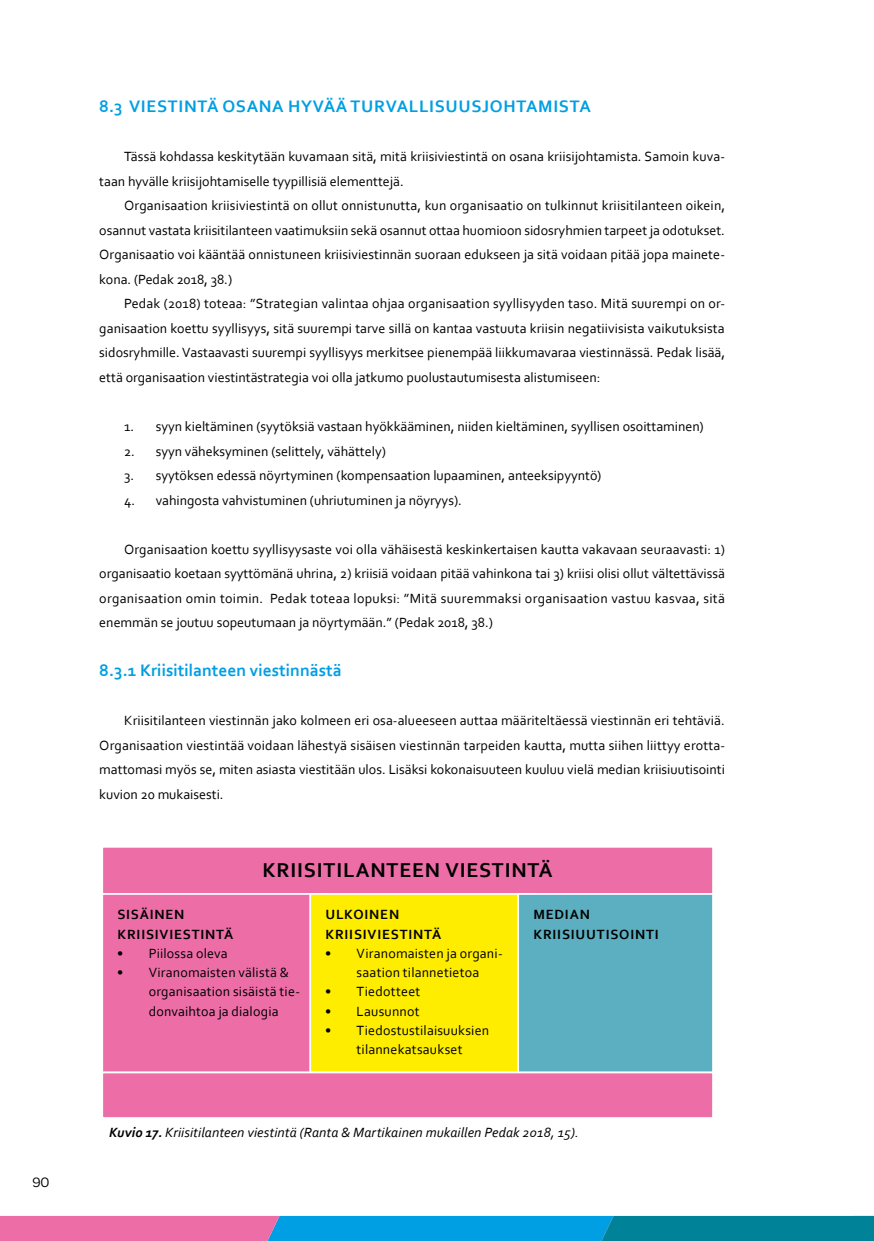
<style>
.page{position:relative;width:874px;height:1241px;background:#fff}
.page>*{position:absolute;margin:0;border:0;box-sizing:border-box;transform-origin:0 0}
.Taulukko_otsikko_pin{font:700 21px "Corbel";letter-spacing:.04em;color:#000}
.alaotsikko{font:700 17.5px "Corbel";letter-spacing:.04em;color:#009fe3}
.h3-alaotsikko{font:700 17.5px "Corbel";color:#009fe3}
.t1{font:14.53px "Omnes";color:#000}
.leipis{font:14px/24.5px "Corbel";color:#000;text-align:justify}
.kuvateksti2{font:italic 14px "Corbel";letter-spacing:.01em;color:#000}
.Taulukko_vaaleanpuna{font:700 14px "Corbel";letter-spacing:.06em;color:#000}
.Taulukko_copy_keltai{font:700 14px "Corbel";letter-spacing:.06em;color:#000}
.Taulukko_copy_turkoo{font:700 14px "Corbel";letter-spacing:.06em;color:#000}
.s1{font-weight:700}
</style>
<div class="page">
<svg style="left:0;top:1215px;width:873px;height:25px"></svg>
<div style="left:101px;top:845px;width:612px;height:53px;background:#ed6ea7;border:2px solid #fff"></div>
<div style="left:102px;top:893px;width:224px;height:179px;background:#ed6ea7"></div>
<div style="left:101px;top:892px;width:226px;height:181px;border:2px solid #fff"></div>
<div style="left:310px;top:893px;width:223px;height:179px;background:#ffed00"></div>
<div style="left:309px;top:892px;width:225px;height:181px;border:2px solid #fff"></div>
<div style="left:518px;top:893px;width:194px;height:179px;background:#5cafc0"></div>
<div style="left:517px;top:892px;width:196px;height:181px;border:2px solid #fff"></div>
<div style="left:102px;top:1072px;width:610px;height:45px;background:#ed6ea7"></div>
<div style="left:101px;top:1071px;width:612px;height:47px;border:2px solid #fff"></div>
<p class="t1" style="left:32px;top:1171px;width:19px">90</p>
<h2 class="alaotsikko" style="left:99px;top:96px;width:493px">8.3 VIESTINTÄ OSANA HYVÄÄ TURVALLISUUSJOHTAMISTA</h2>
<p class="leipis" style="left:99px;top:144px;width:627px;text-indent:25px">Tässä kohdassa keskitytään kuvamaan sitä, mitä kriisiviestintä on osana kriisijohtamista. Samoin kuva&shy;taan hyvälle kriisijohtamiselle tyypillisiä elementtejä.</p>
<p class="leipis" style="left:99px;top:193px;width:627px;text-indent:25px">Organisaation kriisiviestintä on ollut onnistunutta, kun organisaatio on tulkinnut kriisitilanteen oikein, osannut vastata kriisitilanteen vaatimuksiin sekä osannut ottaa huomioon sidosryhmien tarpeet ja odotukset.<br>Organisaatio voi kääntää onnistuneen kriisiviestinnän suoraan edukseen ja sitä voidaan pitää jopa mainete&shy;kona. (Pedak 2018, 38.)</p>
<p class="leipis" style="left:99px;top:291px;width:627px;text-indent:25px">Pedak (2018) toteaa: ”Strategian valintaa ohjaa organisaation syyllisyyden taso. Mitä suurempi on or&shy;ganisaation koettu syyllisyys, sitä suurempi tarve sillä on kantaa vastuuta kriisin negatiivisista vaikutuksista sidosryhmille. Vastaavasti suurempi syyllisyys merkitsee pienempää liikkumavaraa viestinnässä. Pedak lisää, että organisaation viestintästrategia voi olla jatkumo puolustautumisesta alistumiseen:</p>
<p class="leipis" style="left:124px;top:413px;width:581px">1. syyn kieltäminen (syytöksiä vastaan hyökkääminen, niiden kieltäminen, syyllisen osoittaminen)</p>
<p class="leipis" style="left:124px;top:438px;width:263px">2. syyn väheksyminen (selittely, vähättely)</p>
<p class="leipis" style="left:124px;top:462px;width:478px">3. syytöksen edessä nöyrtyminen (kompensaation lupaaminen, anteeksipyyntö)</p>
<p class="leipis" style="left:124px;top:487px;width:339px">4. vahingosta vahvistuminen (uhriutuminen ja nöyryys).</p>
<p class="leipis" style="left:99px;top:536px;width:627px;text-indent:25px">Organisaation koettu syyllisyysaste voi olla vähäisestä keskinkertaisen kautta vakavaan seuraavasti: 1) organisaatio koetaan syyttömänä uhrina, 2) kriisiä voidaan pitää vahinkona tai 3) kriisi olisi ollut vältettävissä organisaation omin toimin. Pedak toteaa lopuksi: ”Mitä suuremmaksi organisaation vastuu kasvaa, sitä enemmän se joutuu sopeutumaan ja nöyrtymään.” (Pedak 2018, 38.)</p>
<h3 class="h3-alaotsikko" style="left:99px;top:659px;width:244px">8.3.1 Kriisitilanteen viestinnästä</h3>
<p class="leipis" style="left:99px;top:707px;width:627px;text-indent:25px">Kriisitilanteen viestinnän jako kolmeen eri osa-alueeseen auttaa määriteltäessä viestinnän eri tehtäviä.<br>Organisaation viestintää voidaan lähestyä sisäisen viestinnän tarpeiden kautta, mutta siihen liittyy erotta&shy;mattomasi myös se, miten asiasta viestitään ulos. Lisäksi kokonaisuuteen kuuluu vielä median kriisiuutisointi kuvion 20 mukaisesti.</p>
<h3 class="Taulukko_otsikko_pin" style="left:262px;top:857px;width:292px">KRIISITILANTEEN VIESTINTÄ</h3>
<p class="Taulukko_vaaleanpuna" style="left:117px;top:905px;width:68px">SISÄINEN</p>
<p class="Taulukko_vaaleanpuna" style="left:117px;top:925px;width:117px">KRIISIVIESTINTÄ</p>
<p class="leipis" style="left:117px;top:940px;width:112px">• Piilossa oleva</p>
<p class="leipis" style="left:149px;top:962px;width:153px;line-height:19.2px;text-align:left;text-indent:-32px">• Viranomaisten välistä &amp; organisaation sisäistä tie&shy;donvaihtoa ja dialogia</p>
<p class="Taulukko_copy_keltai" style="left:325px;top:905px;width:75px">ULKOINEN</p>
<p class="Taulukko_copy_keltai" style="left:325px;top:925px;width:117px">KRIISIVIESTINTÄ</p>
<p class="leipis" style="left:325px;top:943px;width:179px;line-height:19.2px;text-align:center">• Viranomaisten ja organi&shy;saation tilannetietoa</p>
<p class="leipis" style="left:325px;top:978px;width:97px">• Tiedotteet</p>
<p class="leipis" style="left:325px;top:998px;width:96px">• Lausunnot</p>
<p class="leipis" style="left:325px;top:1020px;width:165px;line-height:19.2px;text-align:center">• Tiedostustilaisuuksien tilannekatsaukset</p>
<p class="Taulukko_copy_turkoo" style="left:533px;top:905px;width:58px">MEDIAN</p>
<p class="Taulukko_copy_turkoo" style="left:533px;top:925px;width:127px">KRIISIUUTISOINTI</p>
<p class="kuvateksti2" style="left:109px;top:1123px;width:471px"><span class="s1">Kuvio 17.</span> Kriisitilanteen viestintä (Ranta &amp; Martikainen mukaillen Pedak 2018, 15).</p>
</div>
